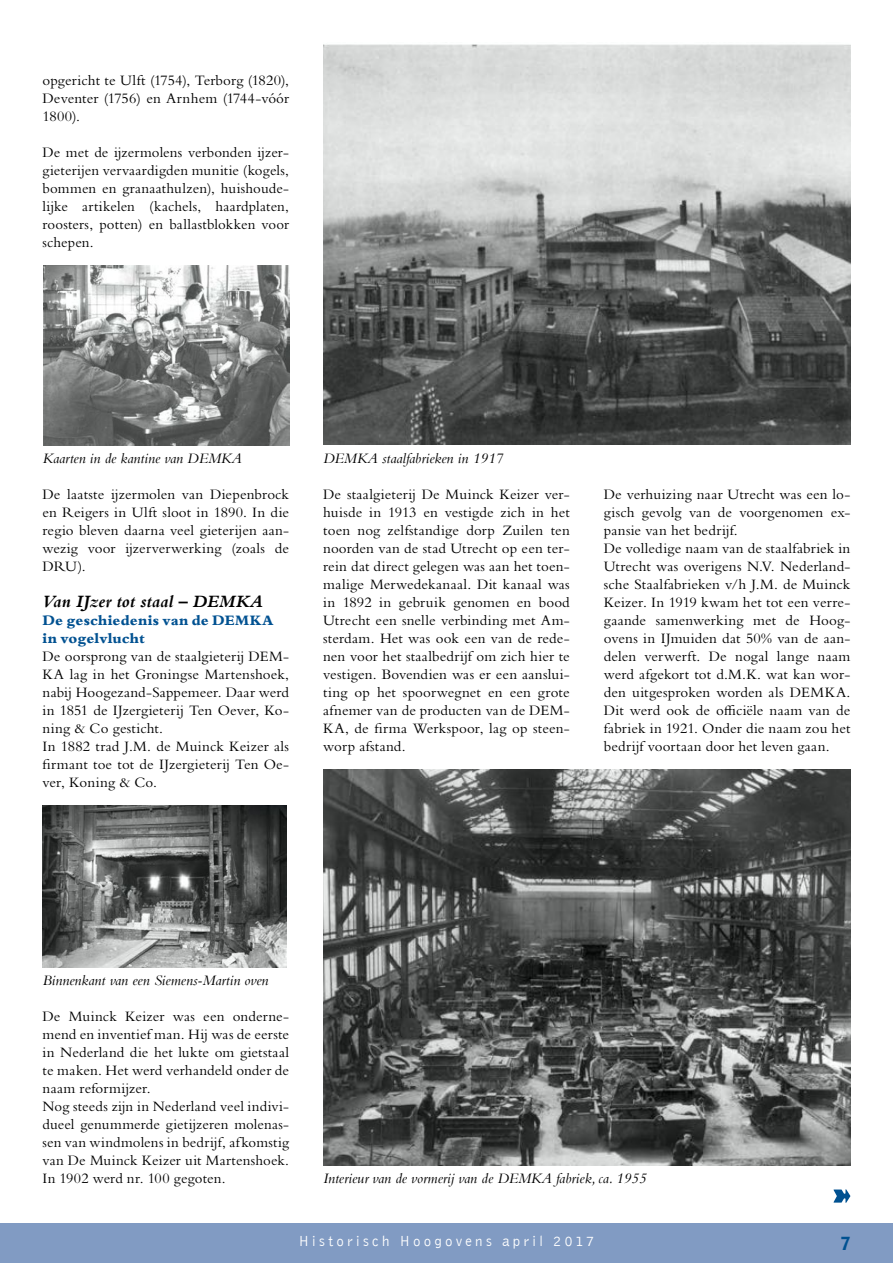
<style>
.page{position:relative;width:893px;height:1263px;background:#fff}
.page>*{position:absolute;margin:0;border:0;box-sizing:border-box;transform-origin:0 0}
.t1{font:italic 700 18px "Bembo";letter-spacing:.005em;color:#000}
.t2{font:900 18px "Bell Gothic Std";color:#005191}
.t3{font:15px/18px "Bembo Std";letter-spacing:.01em;color:#000;text-align:justify}
.t4{font:italic 15px "Bembo";color:#000}
.t5{font:800 15px/18px "Bembo";letter-spacing:.01em;color:#005191}
.t6{font:300 15px "Bell Gothic";letter-spacing:.205em;color:#fff}
</style>
<div class="page">
<div style="left:0;top:1223px;width:893px;height:40px;background:#819bc3"></div>
<img style="left:43px;top:265px;width:246px;height:180px">
<img style="left:323px;top:44px;width:527px;height:401px">
<svg style="left:833px;top:1189px;width:17px;height:14px"></svg>
<img style="left:323px;top:769px;width:527px;height:396px">
<img style="left:43px;top:805px;width:243px;height:162px">
<p class="t3" style="left:43px;top:71px;width:248px">opgericht te Ulft (1754), Terborg (1820), Deventer (1756) en Arnhem (1744-vóór 1800).</p>
<p class="t3" style="left:43px;top:143px;width:248px">De met de ijzermolens verbonden ijzer&shy;gieterijen vervaardigden munitie (kogels, bommen en granaathulzen), huishoude&shy;lijke artikelen (kachels, haardplaten, roosters, potten) en ballastblokken voor schepen.</p>
<p class="t4" style="left:43px;top:450px;width:201px">Kaarten in de kantine van DEMKA</p>
<p class="t4" style="left:323px;top:450px;width:182px">DEMKA staalfabrieken in 1917</p>
<p class="t3" style="left:43px;top:485px;width:248px">De laatste ijzermolen van Diepenbrock en Reigers in Ulft sloot in 1890. In die regio bleven daarna veel gieterijen aan&shy;wezig voor ijzerverwerking (zoals de DRU).</p>
<p class="t1" style="left:43px;top:591px;width:222px">Van IJzer tot staal – DEMKA</p>
<p class="t5" style="left:43px;top:614px;width:233px">De geschiedenis van de DEMKA in vogelvlucht</p>
<p class="t3" style="left:43px;top:647px;width:248px;text-align:left">De oorsprong van de staalgieterij DEM-KA lag in het Groningse Martenshoek, nabij Hoogezand-Sappemeer. Daar werd in 1851 de IJzergieterij Ten Oever, Ko&shy;ning &amp; Co gesticht.<br>In 1882 trad J.M. de Muinck Keizer als firmant toe tot de IJzergieterij Ten Oe&shy;ver, Koning &amp; Co.</p>
<p class="t3" style="left:323px;top:485px;width:248px">De staalgieterij De Muinck Keizer ver&shy;huisde in 1913 en vestigde zich in het toen nog zelfstandige dorp Zuilen ten noorden van de stad Utrecht op een ter&shy;rein dat direct gelegen was aan het toen&shy;malige Merwedekanaal. Dit kanaal was in 1892 in gebruik genomen en bood Utrecht een snelle verbinding met Am&shy;sterdam. Het was ook een van de rede&shy;nen voor het staalbedrijf om zich hier te vestigen. Bovendien was er een aanslui&shy;ting op het spoorwegnet en een grote afnemer van de producten van de DEM-KA, de firma Werkspoor, lag op steen&shy;worp afstand.</p>
<p class="t3" style="left:604px;top:485px;width:248px;text-align:left">De verhuizing naar Utrecht was een lo&shy;gisch gevolg van de voorgenomen ex&shy;pansie van het bedrijf.<br>De volledige naam van de staalfabriek in Utrecht was overigens N.V. Nederland&shy;sche Staalfabrieken v/h J.M. de Muinck Keizer. In 1919 kwam het tot een verre&shy;gaande samenwerking met de Hoog&shy;ovens in IJmuiden dat 50% van de aan&shy;delen verwerft. De nogal lange naam werd afgekort tot d.M.K. wat kan wor&shy;den uitgesproken worden als DEMKA.<br>Dit werd ook de officiële naam van de fabriek in 1921. Onder die naam zou het bedrijf voortaan door het leven gaan.</p>
<p class="t4" style="left:43px;top:972px;width:228px">Binnenkant van een Siemens-Martin oven</p>
<p class="t3" style="left:43px;top:1007px;width:248px;text-align:left">De Muinck Keizer was een onderne&shy;mend en inventief man. Hij was de eerste in Nederland die het lukte om gietstaal te maken. Het werd verhandeld onder de naam reformijzer.<br>Nog steeds zijn in Nederland veel indivi&shy;dueel genummerde gietijzeren molenas&shy;sen van windmolens in bedrijf, afkomstig van De Muinck Keizer uit Martenshoek.<br>In 1902 werd nr. 100 gegoten.</p>
<p class="t4" style="left:323px;top:1170px;width:325px">Interieur van de vormerij van de DEMKA fabriek, ca. 1955</p>
<p class="t6" style="left:298px;top:1232px;width:298px">Historisch Hoogovens april 2017</p>
<p class="t2" style="left:840px;top:1233px;width:12px">7</p>
</div>
